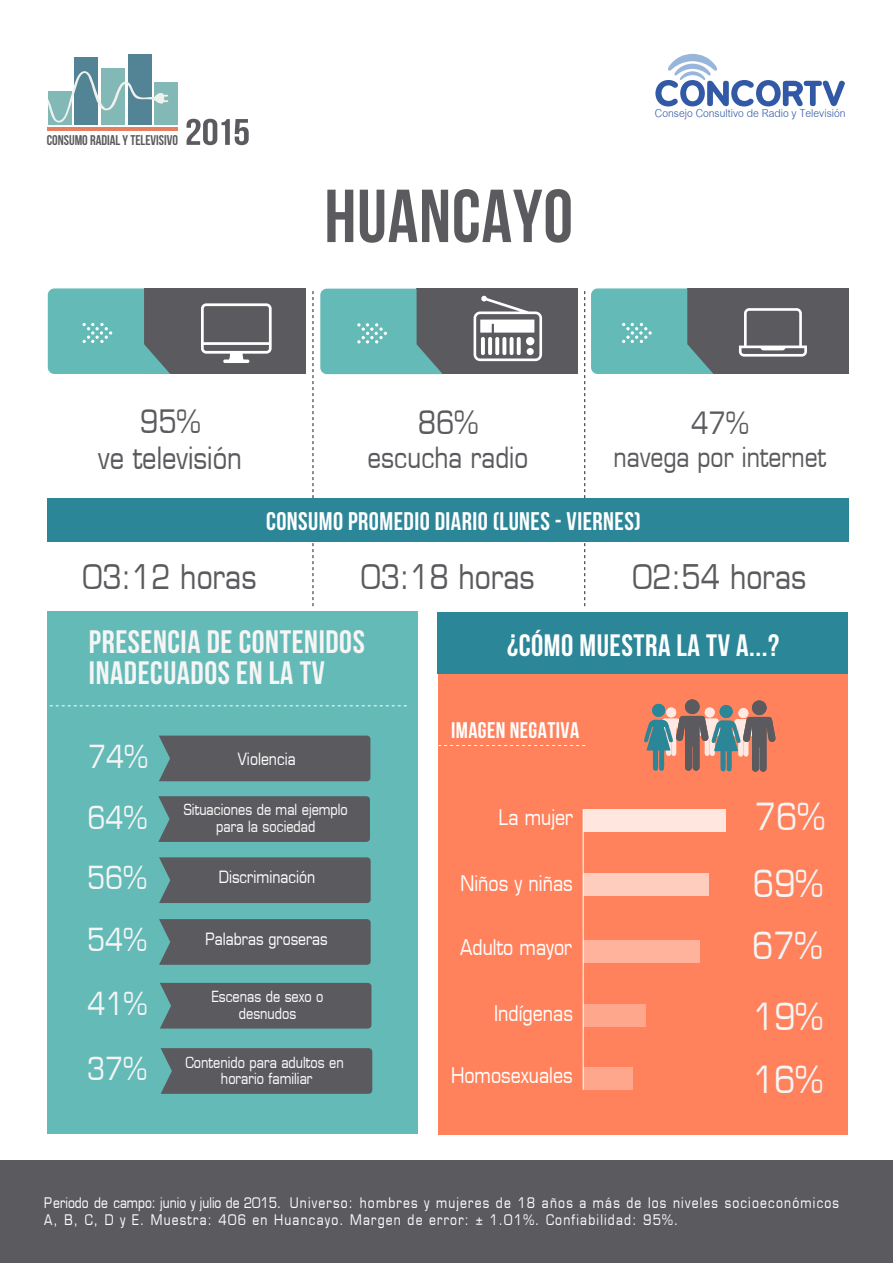
<style>
.page{position:relative;width:893px;height:1263px;background:#fff}
.page>*{position:absolute;margin:0;border:0;box-sizing:border-box;transform-origin:0 0}
.t1{font:74.85px "Bebas Neue";letter-spacing:.01em;color:#5b5b5f}
.t2{font:36.45px/66.9px "Eurasia Normal";color:#f5f5f5}
.t3{font:33.15px "Eurasia Normal";color:#5b5b5f}
.t4{font:32.4px/30.9px "Bebas Neue";letter-spacing:.02em;color:#f5f5f5}
.t5{font:31.5px "Eurasia Normal";color:#5b5b5f}
.t6{font:31.05px/60px "Eurasia Normal";color:#f5f5f5}
.t7{font:30.9px "Bebas Neue";letter-spacing:.02em;color:#fff}
.t8{font:30px "Eurasia Normal";color:#5b5b5f}
.t9{font:28.5px "Eurasia Normal";color:#5b5b5f}
.t10{font:27px "Eurasia Normal";color:#5b5b5f}
.t11{font:25.5px "Bebas Neue";letter-spacing:.02em;color:#fff}
.t12{font:22.65px "Bebas Neue";letter-spacing:.02em;color:#fff}
.t13{font:21px "Eurasia Normal";color:#fff}
.t14{font:16.8px "Cordia New";color:#3159a6;scale:.94 1}
.t15{font:16.5px "Eurasia Normal";color:#fff}
.t16{font:15px/16.5px "Eurasia Normal";color:#fff;text-align:center}
.t17{font:14.25px/17.1px "Eurasia Normal";letter-spacing:.085em;color:#fff}
.t18{font:14.1px "Bebas Neue";color:#5b5b5f}
</style>
<div class="page">
<div style="left:47px;top:611px;width:371px;height:523px;background:#64bab7"></div>
<div style="left:144px;top:288px;width:161px;height:86px;background:#5b5b5f"></div>
<div style="left:687px;top:288px;width:161px;height:86px;background:#5b5b5f"></div>
<div style="left:417px;top:288px;width:161px;height:86px;background:#5b5b5f"></div>
<div style="left:0;top:1161px;width:893px;height:102px;background:#5b5b5f"></div>
<div style="left:438px;top:612px;width:409px;height:522px;background:#ff825c"></div>
<div style="left:159px;top:736px;width:211px;height:45px;background:#5b5b5f"></div>
<div style="left:158px;top:796px;width:212px;height:46px;background:#5b5b5f"></div>
<div style="left:159px;top:857px;width:212px;height:46px;background:#5b5b5f"></div>
<svg style="left:159px;top:919px;width:212px;height:46px;background:#5b5e62"></svg>
<div style="left:160px;top:983px;width:211px;height:45px;background:#5b5b5f"></div>
<svg style="left:161px;top:1048px;width:211px;height:46px;background:#5b5e61"></svg>
<svg style="left:201px;top:303px;width:71px;height:60px"></svg>
<svg style="left:474px;top:296px;width:68px;height:65px"></svg>
<svg style="left:320px;top:289px;width:123px;height:85px"></svg>
<svg style="left:48px;top:288px;width:122px;height:86px"></svg>
<svg style="left:591px;top:288px;width:122px;height:86px"></svg>
<svg style="left:739px;top:308px;width:68px;height:49px"></svg>
<svg style="left:313px;top:291px;width:1px;height:315px"></svg>
<svg style="left:49px;top:705px;width:358px;height:1px"></svg>
<svg style="left:439px;top:745px;width:146px;height:1px"></svg>
<svg style="left:584px;top:291px;width:1px;height:315px"></svg>
<div style="left:47px;top:499px;width:801px;height:43px;background:#2b8698"></div>
<svg style="left:655px;top:54px;width:190px;height:52px"></svg>
<div style="left:437px;top:612px;width:411px;height:61px;background:#2b8698"></div>
<div style="left:74px;top:57px;width:24px;height:68px;background:#538495"></div>
<div style="left:101px;top:68px;width:23px;height:57px;background:#82b8b5"></div>
<div style="left:128px;top:54px;width:24px;height:71px;background:#538495"></div>
<div style="left:48px;top:91px;width:24px;height:34px;background:#82b8b5"></div>
<div style="left:155px;top:82px;width:23px;height:43px;background:#82b8b5"></div>
<svg style="left:48px;top:71px;width:120px;height:52px"></svg>
<hr style="left:48px;top:127px;width:130px;height:4px;background:#e3805e">
<svg style="left:187px;top:119px;width:62px;height:26px"></svg>
<div style="left:583px;top:809px;width:143px;height:23px;background:#ffe6de"></div>
<div style="left:583px;top:873px;width:125px;height:22px;background:#ffcdbd"></div>
<div style="left:583px;top:941px;width:117px;height:22px;background:#ffb39c"></div>
<div style="left:583px;top:1004px;width:63px;height:23px;background:#ffa78c"></div>
<div style="left:583px;top:1067px;width:50px;height:23px;background:#ffa78c"></div>
<hr style="left:583px;top:809px;width:1px;height:281px;background:#fff">
<svg style="left:644px;top:699px;width:131px;height:73px"></svg>
<p class="t18" style="left:47px;top:133px;width:133px">CONSUMO RADIAL Y TELEVISIVO</p>
<h1 class="t1" style="left:324px;top:175px;width:250px">HUANCAYO</h1>
<p class="t14" style="left:655px;top:102px;width:204px">Consejo Consultivo de Radio y Televisión</p>
<h3 class="t5" style="left:140px;top:401px;width:62px">95%</h3>
<h3 class="t8" style="left:98px;top:438px;width:145px">ve televisión</h3>
<h3 class="t5" style="left:418px;top:401px;width:62px">86%</h3>
<h3 class="t9" style="left:368px;top:439px;width:162px">escucha radio</h3>
<h3 class="t8" style="left:691px;top:404px;width:59px">47%</h3>
<h3 class="t10" style="left:614px;top:439px;width:214px">navega por internet</h3>
<h3 class="t11" style="left:266px;top:507px;width:376px">CONSUMO PROMEDIO DIARIO (LUNES - VIERNES)</h3>
<h3 class="t3" style="left:83px;top:555px;width:175px">03:12 horas</h3>
<h3 class="t3" style="left:361px;top:555px;width:175px">03:18 horas</h3>
<h3 class="t3" style="left:633px;top:555px;width:175px">02:54 horas</h3>
<h3 class="t4" style="left:89px;top:626px;width:277px">PRESENCIA DE CONTENIDOS<br>INADECUADOS EN LA TV</h3>
<h3 class="t7" style="left:507px;top:628px;width:274px">¿CÓMO MUESTRA LA TV A...?</h3>
<h3 class="t12" style="left:451px;top:718px;width:130px">IMAGEN NEGATIVA</h3>
<h3 class="t6" style="left:88px;top:725px;width:61px">74%</h3>
<p class="t15" style="left:238px;top:748px;width:59px">Violencia</p>
<h3 class="t6" style="left:87px;top:786px;width:62px">64%<br>56%</h3>
<p class="t16" style="left:184px;top:801px;width:165px">Situaciones de mal ejemplo para la sociedad</p>
<p class="t15" style="left:219px;top:866px;width:98px">Discriminación</p>
<h3 class="t13" style="left:498px;top:804px;width:76px">La mujer</h3>
<h3 class="t13" style="left:460px;top:869px;width:114px">Niños y niñas</h3>
<h2 class="t2" style="left:753px;top:782px;width:74px">76%<br>69%</h2>
<h3 class="t6" style="left:87px;top:908px;width:61px">54%</h3>
<h2 class="t2" style="left:752px;top:911px;width:72px">67%</h2>
<p class="t15" style="left:206px;top:928px;width:124px">Palabras groseras</p>
<h3 class="t13" style="left:460px;top:934px;width:113px">Adulto mayor</h3>
<h3 class="t6" style="left:87px;top:971px;width:62px;line-height:64.7px">41%<br>37%</h3>
<p class="t16" style="left:212px;top:988px;width:113px">Escenas de sexo o desnudos</p>
<p class="t16" style="left:185px;top:1054px;width:160px">Contenido para adultos en horario familiar</p>
<h3 class="t13" style="left:494px;top:999px;width:80px">Indígenas</h3>
<h3 class="t13" style="left:451px;top:1062px;width:123px">Homosexuales</h3>
<h2 class="t2" style="left:753px;top:984px;width:72px;line-height:63.2px">19%<br>16%</h2>
<p class="t17" style="left:44px;top:1194px;width:796px">Periodo de campo: junio y julio de 2015. Universo: hombres y mujeres de 18 años a más de los niveles socioeconómicos<br>A, B, C, D y E. Muestra: 406 en Huancayo. Margen de error: ± 1.01%. Confiabilidad: 95%.</p>
</div>
